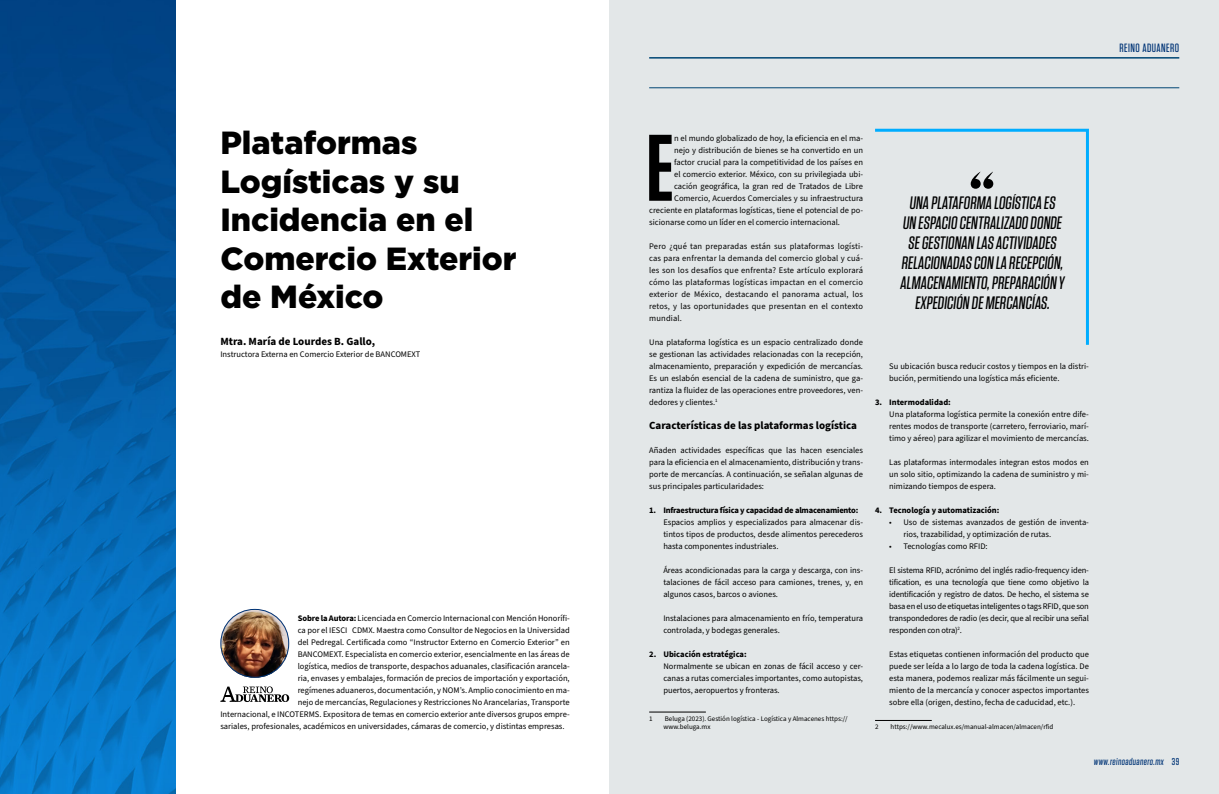
<style>
.page{position:relative;width:1219px;height:794px;background:#fff}
.page>*{position:absolute;margin:0;border:0;box-sizing:border-box;transform-origin:0 0}
.t1{font:600 94.2px "Tungsten";color:#000}
.t2{font:900 32px/38.4px "Gotham";color:#000}
.t3{font:500 18px/20px "Tungsten";color:#000;text-align:center}
.t4{font:500 12px "Tungsten";letter-spacing:.04em;color:#003476}
.t5{font:700 11px "Source Sans Pro";color:#000}
.t6{font:500 10px "Tungsten";color:#003476}
.t7{font:8.5px/12px "Source Sans Pro";color:#000;text-align:justify}
.t8{font:700 8.5px "Source Sans Pro";color:#000}
.t9{font:700 8.5px "Source Sans Pro";letter-spacing:-.02em;color:#000}
.t10{font:7px/8.4px "Source Sans Pro";color:#000}
.s1{font-weight:700}
</style>
<div class="page">
<div style="left:609px;top:0;width:610px;height:794px;background:#e3e7e8"></div>
<svg style="left:220px;top:686px;width:69px;height:16px"></svg>
<img style="left:220px;top:609px;width:69px;height:68px">
<div style="left:220px;top:609px;width:69px;height:68px;border:1px solid #003476;border-radius:34px"></div>
<img style="left:0;top:0;width:175px;height:794px">
<hr style="left:875px;top:720px;width:57px;height:1px;background:#000">
<hr style="left:649px;top:57px;width:530px;height:2px;background:#004e80">
<hr style="left:649px;top:88px;width:530px;height:1px;background:#004e80">
<hr style="left:649px;top:712px;width:57px;height:1px;background:#000">
<svg style="left:875px;top:128px;width:214px;height:217px"></svg>
<h2 class="t2" style="left:220px;top:123px;width:298px">Plataformas<br>Logísticas y su<br>Incidencia en el<br>Comercio Exterior de México</h2>
<p class="t5" style="left:220px;top:334px;width:156px">Mtra. María de Lourdes B. Gallo,</p>
<p class="t7" style="left:220px;top:348px;width:201px">Instructora Externa en Comercio Exterior de BANCOMEXT</p>
<p class="t7" style="left:298px;top:612px;width:274px"><span class="s1">Sobre la Autora:</span> Licenciada en Comercio Internacional con Mención Honorífi-</p>
<p class="t7" style="left:298px;top:624px;width:274px">ca por el IESCI CDMX. Maestra como Consultor de Negocios en la Universidad</p>
<p class="t7" style="left:298px;top:636px;width:274px">del Pedregal. Certificada como “Instructor Externo en Comercio Exterior” en</p>
<p class="t7" style="left:298px;top:648px;width:274px">BANCOMEXT. Especialista en comercio exterior, esencialmente en las áreas de</p>
<p class="t7" style="left:298px;top:660px;width:274px">logística, medios de transporte, despachos aduanales, clasificación arancela-</p>
<p class="t7" style="left:298px;top:672px;width:274px">ria, envases y embalajes, formación de precios de importación y exportación,</p>
<p class="t7" style="left:298px;top:684px;width:274px">regímenes aduaneros, documentación, y NOM’s. Amplio conocimiento en ma-</p>
<p class="t7" style="left:298px;top:696px;width:274px">nejo de mercancías, Regulaciones y Restricciones No Arancelarias, Transporte</p>
<p class="t7" style="left:220px;top:708px;width:351px">Internacional, e INCOTERMS. Expositora de temas en comercio exterior ante diversos grupos empre-</p>
<p class="t7" style="left:220px;top:720px;width:346px">sariales, profesionales, académicos en universidades, cámaras de comercio, y distintas empresas.</p>
<h3 class="t4" style="left:1119px;top:42px;width:61px">REINO ADUANERO</h3>
<h1 class="t1" style="left:646px;top:118px;width:29px">E</h1>
<p class="t7" style="left:674px;top:132px;width:190px">n el mundo globalizado de hoy, la eficiencia en el ma-</p>
<p class="t7" style="left:674px;top:144px;width:190px">nejo y distribución de bienes se ha convertido en un</p>
<p class="t7" style="left:674px;top:156px;width:190px">factor crucial para la competitividad de los países en</p>
<p class="t7" style="left:674px;top:168px;width:190px">el comercio exterior. México, con su privilegiada ubi-</p>
<p class="t7" style="left:674px;top:180px;width:190px">cación geográfica, la gran red de Tratados de Libre</p>
<p class="t7" style="left:674px;top:192px;width:190px">Comercio, Acuerdos Comerciales y su infraestructura</p>
<p class="t7" style="left:649px;top:204px;width:215px">creciente en plataformas logísticas, tiene el potencial de po-</p>
<p class="t7" style="left:649px;top:216px;width:192px">sicionarse como un líder en el comercio internacional.</p>
<p class="t7" style="left:649px;top:240px;width:215px">Pero ¿qué tan preparadas están sus plataformas logísti&shy;cas para enfrentar la demanda del comercio global y cuá&shy;les son los desafíos que enfrenta? Este artículo explorará cómo las plataformas logísticas impactan en el comercio exterior de México, destacando el panorama actual, los retos, y las oportunidades que presentan en el contexto mundial.</p>
<p class="t7" style="left:649px;top:336px;width:215px">Una plataforma logística es un espacio centralizado donde se gestionan las actividades relacionadas con la recepción, almacenamiento, preparación y expedición de mercancías.<br>Es un eslabón esencial de la cadena de suministro, que ga&shy;rantiza la fluidez de las operaciones entre proveedores, ven&shy;dedores y clientes.<sup>1</sup></p>
<p class="t5" style="left:649px;top:418px;width:209px">Características de las plataformas logística</p>
<p class="t7" style="left:649px;top:444px;width:215px">Añaden actividades específicas que las hacen esenciales para la eficiencia en el almacenamiento, distribución y trans&shy;porte de mercancías. A continuación, se señalan algunas de sus principales particularidades:</p>
<p class="t9" style="left:649px;top:504px;width:211px">1. Infraestructura física y capacidad de almacenamiento:</p>
<p class="t7" style="left:663px;top:516px;width:201px">Espacios amplios y especializados para almacenar dis&shy;tintos tipos de productos, desde alimentos perecederos hasta componentes industriales.</p>
<p class="t7" style="left:663px;top:564px;width:201px">Áreas acondicionadas para la carga y descarga, con ins&shy;talaciones de fácil acceso para camiones, trenes, y, en algunos casos, barcos o aviones.</p>
<p class="t7" style="left:663px;top:612px;width:201px">Instalaciones para almacenamiento en frío, temperatura controlada, y bodegas generales.</p>
<p class="t8" style="left:649px;top:648px;width:99px">2. Ubicación estratégica:</p>
<p class="t7" style="left:663px;top:660px;width:201px">Normalmente se ubican en zonas de fácil acceso y cer&shy;canas a rutas comerciales importantes, como autopistas, puertos, aeropuertos y fronteras.</p>
<p class="t10" style="left:649px;top:714px;width:5px">1</p>
<p class="t10" style="left:663px;top:714px;width:186px">Beluga (2023). Gestión logística - Logística y Almacenes https:// www.beluga.mx</p>
<h3 class="t3" style="left:900px;top:193px;width:168px">UNA PLATAFORMA LOGÍSTICA ES<br>UN ESPACIO CENTRALIZADO DONDE<br>SE GESTIONAN LAS ACTIVIDADES<br>RELACIONADAS CON LA RECEPCIÓN,<br>ALMACENAMIENTO,PREPARACIÓN Y<br>EXPEDICIÓN DE MERCANCÍAS.</h3>
<p class="t7" style="left:889px;top:360px;width:201px">Su ubicación busca reducir costos y tiempos en la distri&shy;bución, permitiendo una logística más eficiente.</p>
<p class="t8" style="left:875px;top:396px;width:77px">3. Intermodalidad:</p>
<p class="t7" style="left:889px;top:408px;width:201px">Una plataforma logística permite la conexión entre dife&shy;rentes modos de transporte (carretero, ferroviario, marí&shy;timo y aéreo) para agilizar el movimiento de mercancías.</p>
<p class="t7" style="left:889px;top:456px;width:201px">Las plataformas intermodales integran estos modos en un solo sitio, optimizando la cadena de suministro y mi&shy;nimizando tiempos de espera.</p>
<p class="t8" style="left:875px;top:504px;width:126px">4. Tecnología y automatización:</p>
<p class="t7" style="left:903px;top:516px;width:187px;text-indent:-14px">• Uso de sistemas avanzados de gestión de inventa&shy;rios, trazabilidad, y optimización de rutas.</p>
<p class="t7" style="left:889px;top:540px;width:100px">• Tecnologías como RFID:</p>
<p class="t7" style="left:889px;top:564px;width:201px">El sistema RFID, acrónimo del inglés radio-frequency iden&shy;tification, es una tecnología que tiene como objetivo la identificación y registro de datos. De hecho, el sistema se basa en el uso de etiquetas inteligentes o tags RFID, que son transpondedores de radio (es decir, que al recibir una señal responden con otra)<sup>2</sup>.</p>
<p class="t7" style="left:889px;top:648px;width:201px">Estas etiquetas contienen información del producto que puede ser leída a lo largo de toda la cadena logística. De esta manera, podemos realizar más fácilmente un segui&shy;miento de la mercancía y conocer aspectos importantes sobre ella (origen, destino, fecha de caducidad, etc.).</p>
<p class="t10" style="left:875px;top:722px;width:5px">2</p>
<p class="t10" style="left:891px;top:722px;width:164px">https://www.mecalux.es/manual-almacen/almacen/rfid</p>
<p class="t6" style="left:1093px;top:756px;width:87px">www.reinoaduanero.mx 39</p>
</div>
